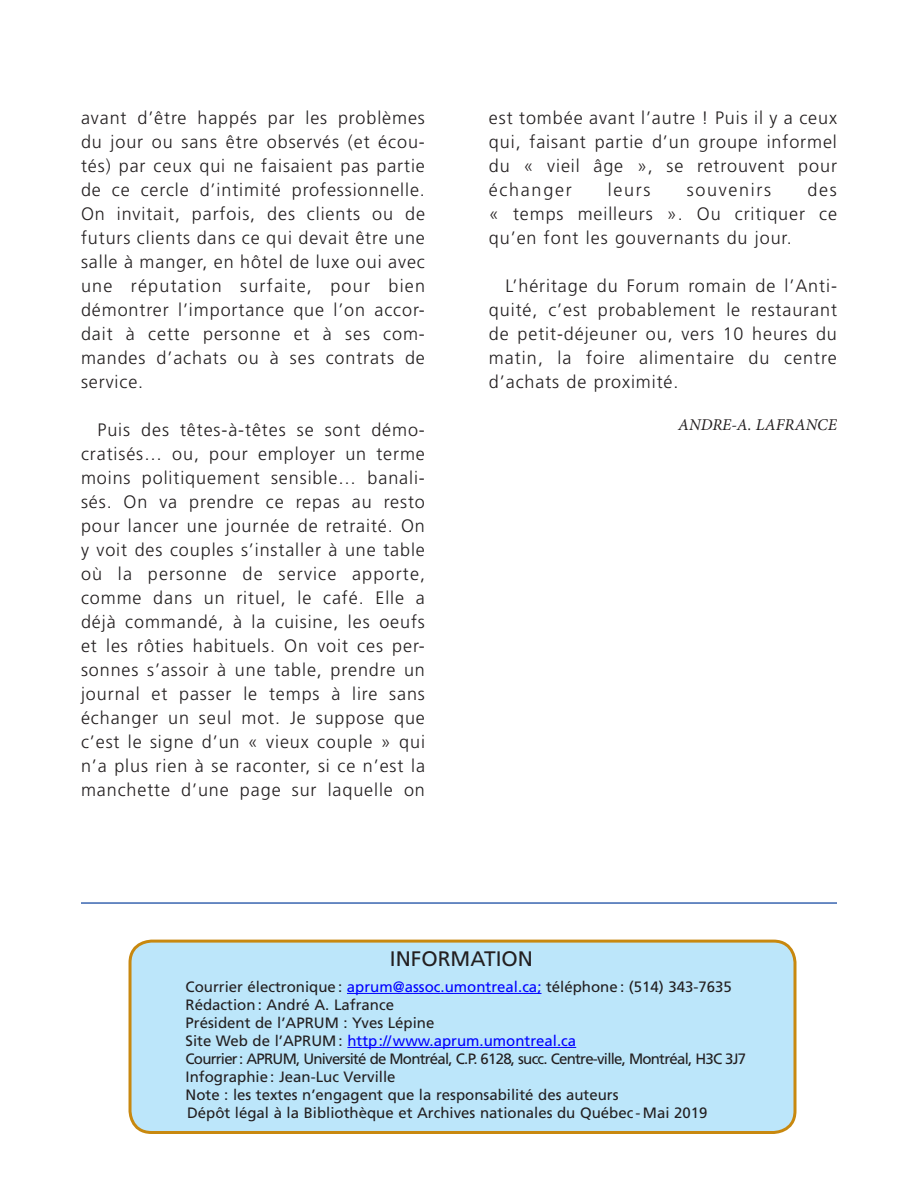
<style>
.page{position:relative;width:918px;height:1188px;background:#fff}
.page>*{position:absolute;margin:0;border:0;box-sizing:border-box;transform-origin:0 0}
.t1{font:21px "Frutiger";color:#231f20}
.t2{font:300 18px/24px "Frutiger";letter-spacing:.05em;color:#231f20;text-align:justify}
.t3{font:300 18px "Frutiger";letter-spacing:.095em;color:#231f20}
.t4{font:italic 16.5px "Minion Pro";color:#231f20}
.t5{font:15px/18px "Frutiger";color:#231f20}
.s1{color:#00f}
</style>
<div class="page">
<div style="left:130px;top:941px;width:665px;height:191px;background:#bce6fa;border-radius:22px"></div>
<hr style="left:347px;top:993px;width:195px;height:1px;background:#00f">
<hr style="left:347px;top:1047px;width:229px;height:1px;background:#00f">
<div style="left:129px;top:940px;width:668px;height:194px;border:3px solid #c8880f;border-radius:22px"></div>
<hr style="left:81px;top:902px;width:756px;height:2px;background:#3965b0">
<p class="t2" style="left:81px;top:106px;width:346px">avant d’être happés par les problèmes du jour ou sans être observés (et écou&shy;tés) par ceux qui ne faisaient pas partie de ce cercle d’intimité professionnelle.<br>On invitait, parfois, des clients ou de futurs clients dans ce qui devait être une salle à manger, en hôtel de luxe oui avec une réputation surfaite, pour bien démontrer l’importance que l’on accor&shy;dait à cette personne et à ses com&shy;mandes d’achats ou à ses contrats de service.</p>
<p class="t2" style="left:81px;top:418px;width:346px;text-indent:16px">Puis des têtes-à-têtes se sont démo&shy;cratisés… ou, pour employer un terme moins politiquement sensible… banali&shy;sés. On va prendre ce repas au resto pour lancer une journée de retraité. On y voit des couples s’installer à une table où la personne de service apporte, comme dans un rituel, le café. Elle a déjà commandé, à la cuisine, les oeufs et les rôties habituels. On voit ces per&shy;sonnes s’assoir à une table, prendre un journal et passer le temps à lire sans échanger un seul mot. Je suppose que c’est le signe d’un « vieux couple » qui n’a plus rien à se raconter, si ce n’est la manchette d’une page sur laquelle on</p>
<p class="t2" style="left:489px;top:106px;width:350px">est tombée avant l’autre ! Puis il y a ceux qui, faisant partie d’un groupe informel du « vieil âge », se retrouvent pour échanger</p>
<p class="t2" style="left:489px;top:178px;width:350px;text-indent:318px">des « temps meilleurs ». Ou critiquer ce qu’en font les gouvernants du jour.</p>
<p class="t2" style="left:489px;top:274px;width:350px;text-indent:16px">L’héritage du Forum romain de l’Anti&shy;quité, c’est probablement le restaurant de petit-déjeuner ou, vers 10 heures du matin, la foire alimentaire du centre d’achats de proximité.</p>
<p class="t4" style="left:678px;top:413px;width:160px">ANDRE-A. LAFRANCE</p>
<p class="t2" style="left:608px;top:178px;width:44px">leurs</p>
<p class="t3" style="left:687px;top:180px;width:86px">souvenirs</p>
<p class="t1" style="left:390px;top:947px;width:145px">INFORMATION</p>
<p class="t5" style="left:186px;top:978px;width:562px">Courrier électronique : <span class="s1">aprum@assoc.umontreal.ca;</span> téléphone : (514) 343-7635<br>Rédaction: André A. Lafrance<br>Président de l’APRUM : Yves Lépine<br>Site Web de l’APRUM: <span class="s1">http://www.aprum.umontreal.ca<br></span>Courrier: APRUM, Université de Montréal, C.P. 6128, succ. Centre-ville, Montréal, H3C 3J7<br>Infographie : Jean-Luc Verville<br>Note : les textes n’engagent que la responsabilité des auteurs<br>Dépôt légal à la Bibliothèque et Archives nationales du Québec-Mai 2019</p>
</div>
